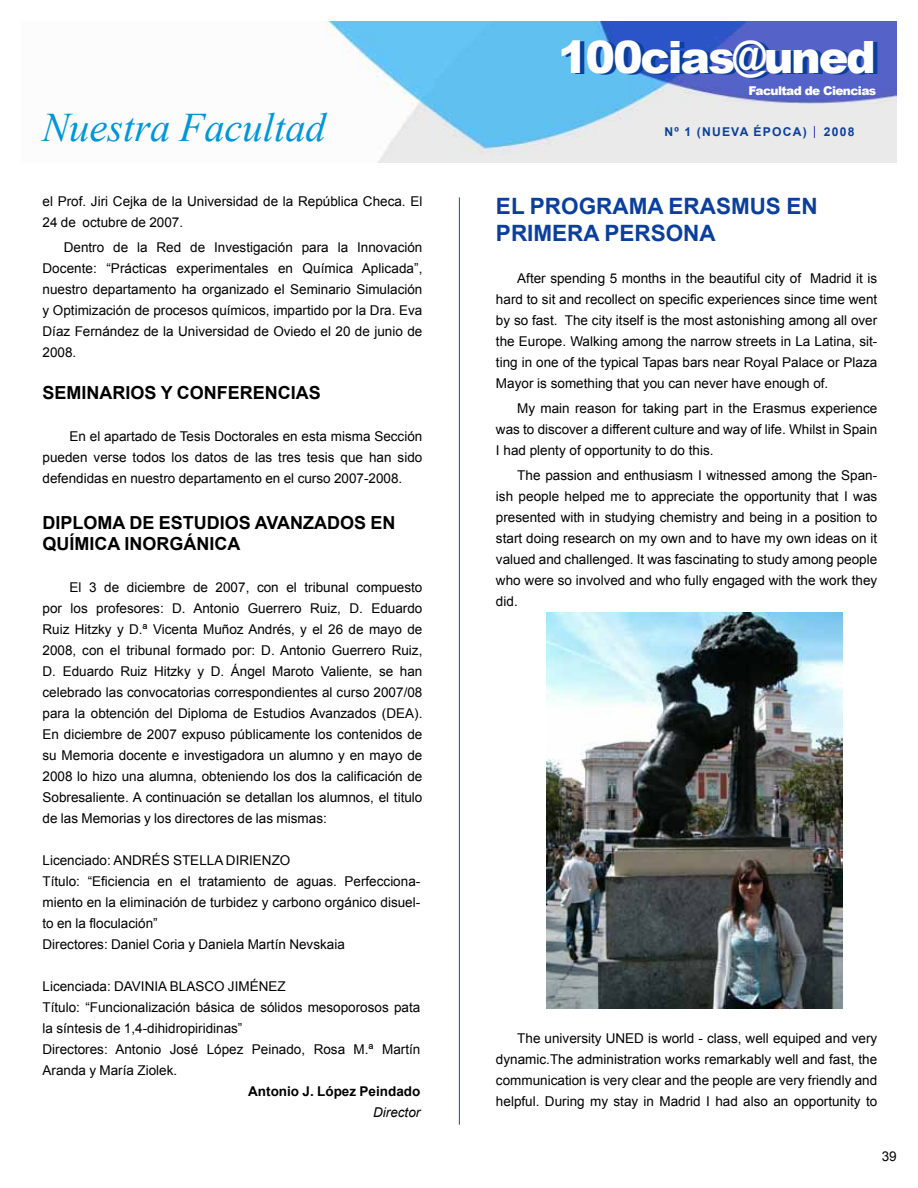
<style>
.page{position:relative;width:918px;height:1188px;background:#fff}
.page>*{position:absolute;margin:0;border:0;box-sizing:border-box;transform-origin:0 0}
.t1{font:900 44.55px "Arial";letter-spacing:-.05em;color:#fff}
.t2{font:italic 40.5px "Times New Roman";color:#0096db}
.t3{font:700 22.5px/27px "Arial";color:#0b3f9e}
.t4{font:700 18px "Arial";color:#000}
.t5{font:13.5px/21px "Arial";color:#000;text-align:justify}
.t6{font:700 13.5px "Arial";color:#000}
.t7{font:italic 13.5px "Arial";color:#000}
.t8{font:700 12.15px "Arial";letter-spacing:.1em;color:#0b3f9e}
.t9{font:900 12.15px "Arial";letter-spacing:-.05em;color:#fff}
</style>
<div class="page">
<hr style="left:459px;top:197px;width:1px;height:928px;background:#094db8">
<img style="left:325px;top:21px;width:572px;height:142px">
<svg style="left:814px;top:126px;width:1px;height:12px"></svg>
<img style="left:546px;top:612px;width:296px;height:396px">
<h2 class="t2" style="left:42px;top:100px;width:285px">Nuestra Facultad</h2>
<p class="t5" style="left:43px;top:191px;width:381px">el Prof. Jiri Cejka de la Universidad de la República Checa. El<br>24 de octubre de 2007.</p>
<p class="t5" style="left:43px;top:237px;width:381px;text-indent:21px">Dentro de la Red de Investigación para la Innovación Docente: “Prácticas experimentales en Química Aplicada”, nuestro departamento ha organizado el Seminario Simulación y Optimización de procesos químicos, impartido por la Dra. Eva Díaz Fernández de la Universidad de Oviedo el 20 de junio de 2008.</p>
<h3 class="t4" style="left:43px;top:381px;width:148px">SEMINARIOS Y CON</h3>
<h3 class="t4" style="left:217px;top:381px;width:49px">FERENC</h3>
<h3 class="t4" style="left:291px;top:381px;width:32px">IAS</h3>
<p class="t5" style="left:43px;top:426px;width:381px;text-indent:27px">En el apartado de Tesis Doctorales en esta misma Sección pueden verse todos los datos de las tres tesis que han sido defendidas en nuestro departamento en el curso 2007-2008.</p>
<h3 class="t4" style="left:43px;top:511px;width:225px">DIPLOMA DE ESTUDIOS AVAN</h3>
<h3 class="t4" style="left:303px;top:511px;width:80px">ZADOS EN</h3>
<h3 class="t4" style="left:43px;top:532px;width:186px">QUÍMICA INORGÁNICA</h3>
<p class="t5" style="left:43px;top:577px;width:381px;text-indent:27px">El 3 de diciembre de 2007, con el tribunal compuesto por los profesores: D. Antonio Guerrero Ruiz, D. Eduardo Ruiz Hitzky y D.ª Vicenta Muñoz Andrés, y el 26 de mayo de 2008, con el tribunal formado por: D. Antonio Guerrero Ruiz, D. Eduardo Ruiz Hitzky y D. Ángel Maroto Valiente, se han celebrado las convocatorias correspondientes al curso 2007/08 para la obtención del Diploma de Estudios Avanzados (DEA).<br>En diciembre de 2007 expuso públicamente los contenidos de su Memoria docente e investigadora un alumno y en mayo de 2008 lo hizo una alumna, obteniendo los dos la calificación de Sobresaliente. A continuación se detallan los alumnos, el titulo de las Memorias y los directores de las mismas:</p>
<p class="t5" style="left:43px;top:850px;width:379px;text-align:left">Licenciado: ANDRÉS STELLA DIRIENZO<br>Título: “Eficiencia en el tratamiento de aguas. Perfecciona&shy;miento en la eliminación de turbidez y carbono orgánico disuel&shy;to en la floculación”<br>Directores: Daniel Coria y Daniela Martín Nevskaia</p>
<p class="t5" style="left:43px;top:976px;width:379px;text-align:left">Licenciada: DAVINIA BLASCO JIMÉNEZ<br>Título: “Funcionalización básica de sólidos mesoporosos pata la síntesis de 1,4-dihidropiridinas”<br>Directores: Antonio José López Peinado, Rosa M.ª Martín Aranda y María Ziolek.</p>
<p class="t6" style="left:248px;top:1083px;width:174px">Antonio J. López Peindado</p>
<p class="t7" style="left:373px;top:1104px;width:49px">Director</p>
<h1 class="t1" style="left:558px;top:25px;width:319px">100cias@uned</h1>
<p class="t9" style="left:748px;top:82px;width:129px">Facultad de Ciencias</p>
<p class="t8" style="left:665px;top:124px;width:144px">nº 1 (nueva época)</p>
<p class="t8" style="left:824px;top:124px;width:32px">2008</p>
<h3 class="t3" style="left:496px;top:193px;width:306px">EL PROGRAMA ERASMUS EN<br>PRIMERA PERSONA</h3>
<p class="t5" style="left:496px;top:268px;width:383px;text-indent:21px">After spending 5 months in the beautiful city of Madrid it is hard to sit and recollect on specific experiences since time went by so fast. The city itself is the most astonishing among all over the Europe. Walking among the narrow streets in La Latina, sit&shy;ting in one of the typical Tapas bars near Royal Palace or Plaza Mayor is something that you can never have enough of.</p>
<p class="t5" style="left:496px;top:398px;width:383px;text-indent:21px">My main reason for taking part in the Erasmus experience was to discover a different culture and way of life. Whilst in Spain I had plenty of opportunity to do this.</p>
<p class="t5" style="left:496px;top:465px;width:383px;text-indent:21px">The passion and enthusiasm I witnessed among the Span&shy;ish people helped me to appreciate the opportunity that I was presented with in studying chemistry and being in a position to start doing research on my own and to have my own ideas on it valued and challenged. It was fascinating to study among people who were so involved and who fully engaged with the work they did.</p>
<p class="t5" style="left:496px;top:1028px;width:383px;text-indent:21px">The university UNED is world - class, well equiped and very dynamic.The administration works remarkably well and fast, the communication is very clear and the people are very friendly and helpful. During my stay in Madrid I had also an opportunity to</p>
<p class="t5" style="left:882px;top:1146px;width:17px">39</p>
</div>
